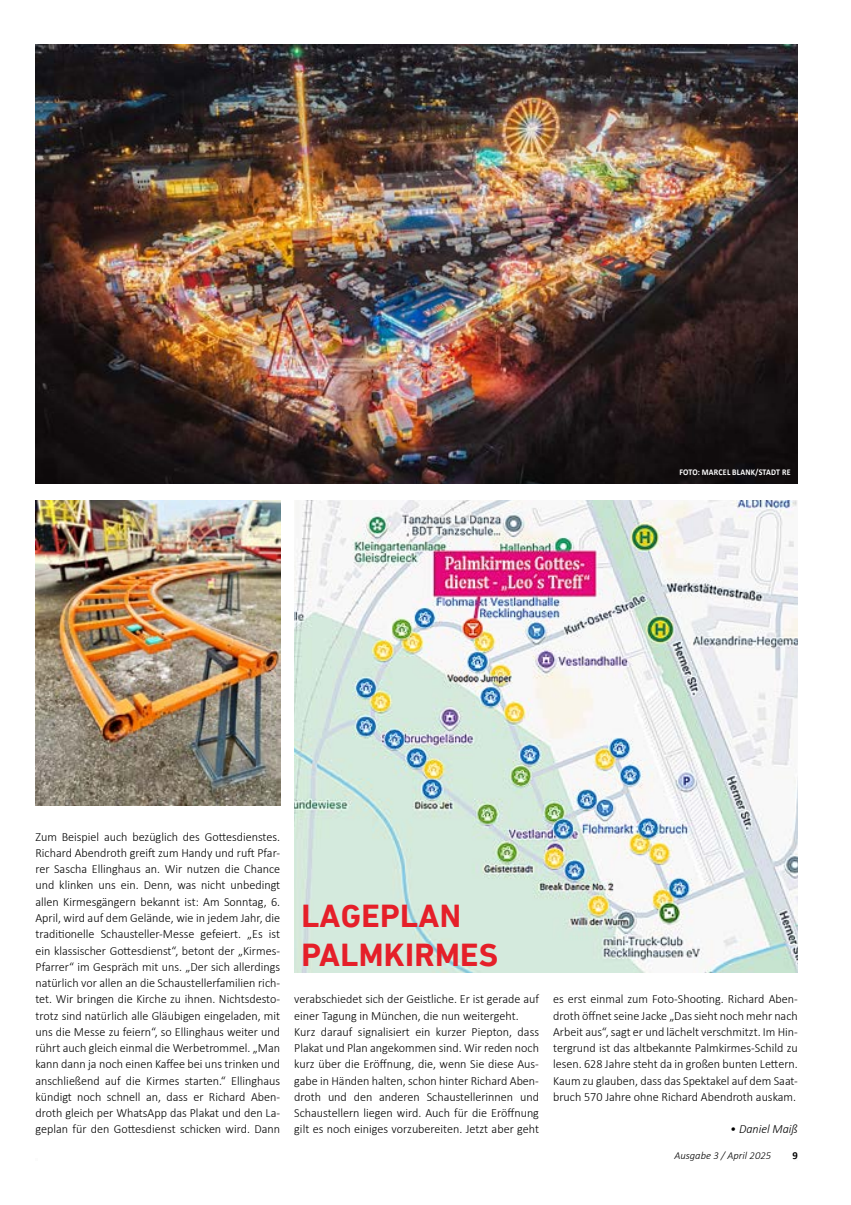
<style>
.page{position:relative;width:851px;height:1205px;background:#fff}
.page>*{position:absolute;margin:0;border:0;box-sizing:border-box;transform-origin:0 0}
.t1{font:700 32.5px/38.8px "DIN Next LT Pro";letter-spacing:.01em;color:#e51f29}
.t2{font:300 12.5px/16.2px "Calibri";color:#000;text-align:justify}
.t3{font:italic 300 12.5px "Calibri";color:#000}
.t4{font:italic 300 10.62px "Calibri";color:#000}
.t5{font:700 10.62px "Calibri";color:#000}
.t6{font:700 8.75px "Calibri";letter-spacing:.03em;color:#fff;scale:.9 1}
</style>
<div class="page">
<img style="left:35px;top:500px;width:245px;height:306px">
<img style="left:294px;top:500px;width:503px;height:472px">
<img style="left:35px;top:44px;width:762px;height:440px">
<p class="t6" style="left:679px;top:466px;width:125px">FOTO: MARCEL BLANK/STADT RE</p>
<p class="t2" style="left:35px;top:828px;width:246px">Zum Beispiel auch bezüglich des Gottesdienstes.<br>Richard Abendroth greift zum Handy und ruft Pfar&shy;rer Sascha Ellinghaus an. Wir nutzen die Chance und klinken uns ein. Denn, was nicht unbedingt allen Kirmesgängern bekannt ist: Am Sonntag, 6.<br>April, wird auf dem Gelände, wie in jedem Jahr, die traditionelle Schausteller-Messe gefeiert. „Es ist ein klassischer Gottesdienst“, betont der „Kirmes-Pfarrer“ im Gespräch mit uns. „Der sich allerdings natürlich vor allen an die Schaustellerfamilien rich&shy;tet. Wir bringen die Kirche zu ihnen. Nichtsdesto&shy;trotz sind natürlich alle Gläubigen eingeladen, mit uns die Messe zu feiern“, so Ellinghaus weiter und rührt auch gleich einmal die Werbetrommel. „Man kann dann ja noch einen Kaffee bei uns trinken und anschließend auf die Kirmes starten.“ Ellinghaus kündigt noch schnell an, dass er Richard Aben&shy;droth gleich per WhatsApp das Plakat und den La&shy;geplan für den Gottesdienst schicken wird. Dann</p>
<h1 class="t1" style="left:301px;top:896px;width:198px">LAGEPLAN<br>PALMKIRMES</h1>
<p class="t2" style="left:294px;top:991px;width:246px;text-align:left">verabschiedet sich der Geistliche. Er ist gerade auf einer Tagung in München, die nun weitergeht.<br>Kurz darauf signalisiert ein kurzer Piepton, dass Plakat und Plan angekommen sind. Wir reden noch kurz über die Eröffnung, die, wenn Sie diese Aus&shy;gabe in Händen halten, schon hinter Richard Aben&shy;droth und den anderen Schaustellerinnen und Schaustellern liegen wird. Auch für die Eröffnung gilt es noch einiges vorzubereiten. Jetzt aber geht</p>
<p class="t2" style="left:553px;top:991px;width:246px">es erst einmal zum Foto-Shooting. Richard Aben&shy;droth öffnet seine Jacke „Das sieht noch mehr nach Arbeit aus“, sagt er und lächelt verschmitzt. Im Hin&shy;tergrund ist das altbekannte Palmkirmes-Schild zu lesen. 628 Jahre steht da in großen bunten Lettern.<br>Kaum zu glauben, dass das Spektakel auf dem Saat&shy;bruch 570 Jahre ohne Richard Abendroth auskam.</p>
<p class="t3" style="left:730px;top:1121px;width:69px">• Daniel Maiß</p>
<p class="t4" style="left:674px;top:1149px;width:98px">Ausgabe 3 / April 2025</p>
<p class="t5" style="left:792px;top:1148px;width:7px">9</p>
</div>
